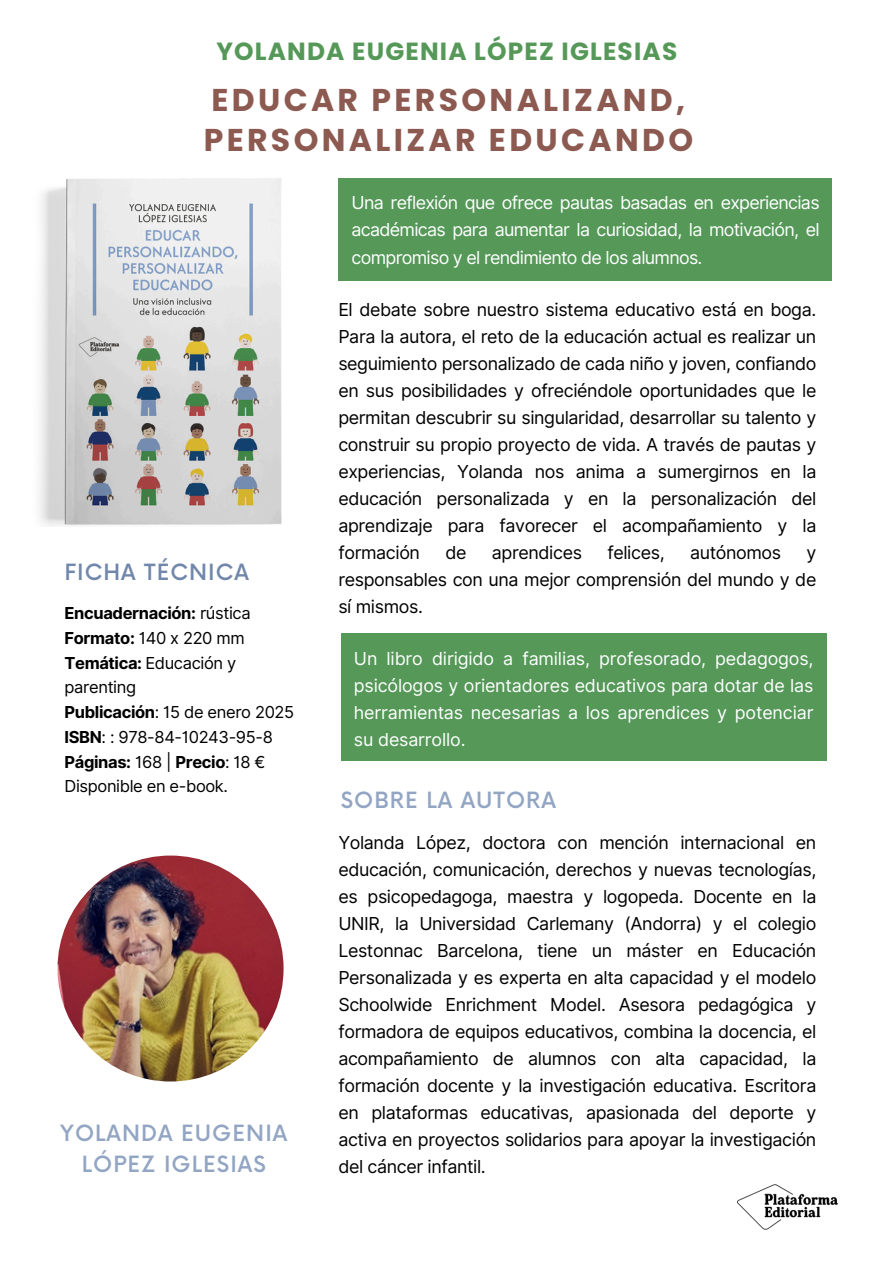
<style>
.page{position:relative;width:894px;height:1264px;background:#fff}
.page>*{position:absolute;margin:0;border:0;box-sizing:border-box;transform-origin:0 0}
.t1{font:700 31.5px/39.3px "Poppins";letter-spacing:.105em;color:#8c5a50}
.t2{font:700 24.75px "Poppins";letter-spacing:.045em;color:#559858}
.t3{font:500 21.75px/30.3px "Now";letter-spacing:.045em;color:#92a5c3;text-align:center}
.t4{font:500 21.75px "Now";letter-spacing:.045em;color:#7187ab}
.t5{font:17.85px/27px "Inter";letter-spacing:-.02em;color:#000;text-align:justify}
.t6{font:17.85px/27px "Inter";letter-spacing:-.025em;color:#feffff;text-align:justify}
.t7{font:16.5px/24.8px "Inter";letter-spacing:-.02em;color:#000}
.t8{font:700 16.5px "Inter";letter-spacing:-.02em;color:#000}
.s1{font-weight:400}
.s2{font-weight:700}
</style>
<div class="page">
<img style="left:737px;top:1184px;width:101px;height:46px">
<img style="left:57px;top:855px;width:226px;height:226px;border-radius:50%">
<div style="left:338px;top:178px;width:493px;height:102px;background:#559858"></div>
<div style="left:341px;top:633px;width:485px;height:128px;background:#559858"></div>
<img style="left:39px;top:178px;width:243px;height:348px">
<p class="t2" style="left:216px;top:34px;width:462px">YOLANDA EUGENIA LÓPEZ IGLESIAS</p>
<h3 class="t1" style="left:204px;top:81px;width:491px">EDUCAR PERSONALIZAND,<br>PERSONALIZAR EDUCANDO</h3>
<p class="t4" style="left:64px;top:560px;width:186px">FICHA TÉCNICA</p>
<p class="t8" style="left:64px;top:603px;width:188px">Encuadernación: <span class="s1">rústica</span></p>
<p class="t7" style="left:64px;top:625px;width:182px"><span class="s2">Formato:</span> 140 x 220 mm</p>
<p class="t7" style="left:64px;top:650px;width:173px"><span class="s2">Temática:</span> Educación y parenting</p>
<p class="t7" style="left:64px;top:699px;width:231px"><span class="s2">Publicación</span>: 15 de enero 2025</p>
<p class="t7" style="left:64px;top:724px;width:210px"><span class="s2">ISBN</span>: : 978-84-10243-95-8</p>
<p class="t8" style="left:64px;top:751px;width:202px">Páginas: <span class="s1">168 |</span> Precio<span class="s1">: 18 €</span></p>
<p class="t7" style="left:64px;top:774px;width:165px">Disponible en e-book.</p>
<h3 class="t3" style="left:60px;top:1119px;width:228px">YOLANDA EUGENIA<br>LÓPEZ IGLESIAS</h3>
<h1 class="t6" style="left:351px;top:189px;width:469px">Una reflexión que ofrece pautas basadas en experiencias académicas para aumentar la curiosidad, la motivación, el compromiso y el rendimiento de los alumnos.</h1>
<h3 class="t5" style="left:338px;top:295px;width:479px">El debate sobre nuestro sistema educativo está en boga.<br>Para la autora, el reto de la educación actual es realizar un seguimiento personalizado de cada niño y joven, confiando en sus posibilidades y ofreciéndole oportunidades que le permitan descubrir su singularidad, desarrollar su talento y construir su propio proyecto de vida. A través de pautas y experiencias, Yolanda nos anima a sumergirnos en la educación personalizada y en la personalización del aprendizaje para favorecer el acompañamiento y la formación</h3>
<h3 class="t5" style="left:445px;top:538px;width:23px">de</h3>
<h3 class="t5" style="left:491px;top:538px;width:92px">aprendices</h3>
<h3 class="t5" style="left:607px;top:538px;width:59px">felices,</h3>
<h3 class="t5" style="left:689px;top:538px;width:92px">autónomos</h3>
<h3 class="t5" style="left:338px;top:538px;width:479px;text-indent:468px">y responsables con una mejor comprensión del mundo y de sí mismos.</h3>
<p class="t6" style="left:354px;top:645px;width:461px">Un libro dirigido a familias, profesorado, pedagogos, psicólogos y orientadores educativos para dotar de las herramientas necesarias a los aprendices y potenciar su desarrollo.</p>
<p class="t3" style="left:341px;top:786px;width:216px">SOBRE LA AUTORA</p>
<p class="t5" style="left:338px;top:829px;width:479px">Yolanda López, doctora con mención internacional en educación, comunicación, derechos y nuevas tecnologías, es psicopedagoga, maestra y logopeda. Docente en la UNIR, la Universidad Carlemany (Andorra) y el colegio Lestonnac Barcelona, tiene un máster en Educación Personalizada y es experta en alta capacidad y el modelo Schoolwide Enrichment Model. Asesora pedagógica y formadora de equipos educativos, combina la docencia, el acompañamiento de alumnos con alta capacidad, la formación docente y la investigación educativa. Escritora en plataformas educativas, apasionada del deporte y activa en proyectos solidarios para apoyar la investigación del cáncer infantil.</p>
</div>
